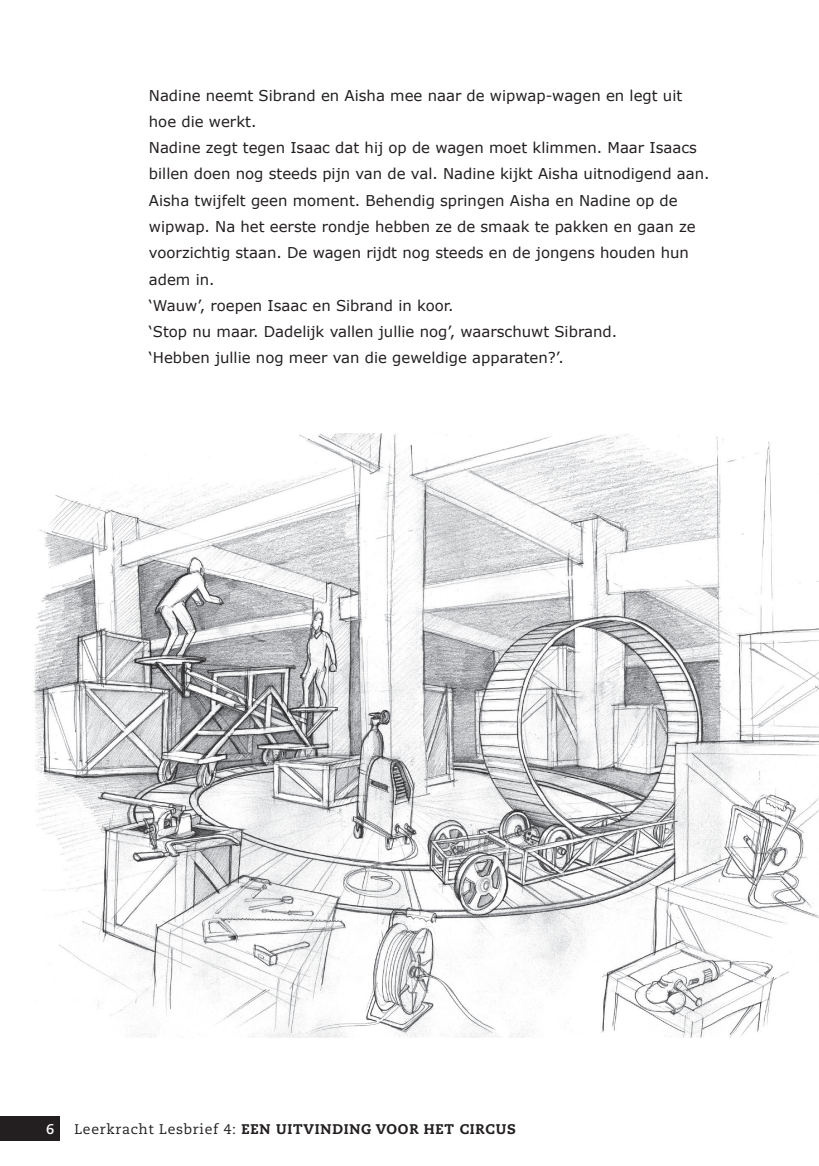
<style>
.page{position:relative;width:819px;height:1166px;background:#fff}
.page>*{position:absolute;margin:0;border:0;box-sizing:border-box;transform-origin:0 0}
.t1{font:14.88px/26.2px "Verdana";color:#231f20}
.t2{font:800 14px "Caecilia LT Std";letter-spacing:.05em;color:#231f20}
.t3{font:700 14px "Caecilia LT Std";color:#fff}
.s1{font-weight:400}
</style>
<div class="page">
<div style="left:0;top:1116px;width:60px;height:25px;background:#231f20"></div>
<img style="left:33px;top:433px;width:786px;height:604px">
<p class="t1" style="left:149px;top:82px;width:562px">Nadine neemt Sibrand en Aisha mee naar de wipwap-wagen en legt uit hoe die werkt.<br>Nadine zegt tegen Isaac dat hij op de wagen moet klimmen. Maar Isaacs billen doen nog steeds pijn van de val. Nadine kijkt Aisha uitnodigend aan.<br>Aisha twijfelt geen moment. Behendig springen Aisha en Nadine op de wipwap. Na het eerste rondje hebben ze de smaak te pakken en gaan ze voorzichtig staan. De wagen rijdt nog steeds en de jongens houden hun adem in.<br>‘Wauw’, roepen Isaac en Sibrand in koor.<br>‘Stop nu maar. Dadelijk vallen jullie nog’, waarschuwt Sibrand.<br>‘Hebben jullie nog meer van die geweldige apparaten?’.</p>
<p class="t3" style="left:46px;top:1121px;width:10px">6</p>
<p class="t2" style="left:74px;top:1120px;width:443px"><span class="s1">Leerkracht Lesbrief 4:</span> EEN UITVINDING VOOR HET CIRCUS</p>
</div>
